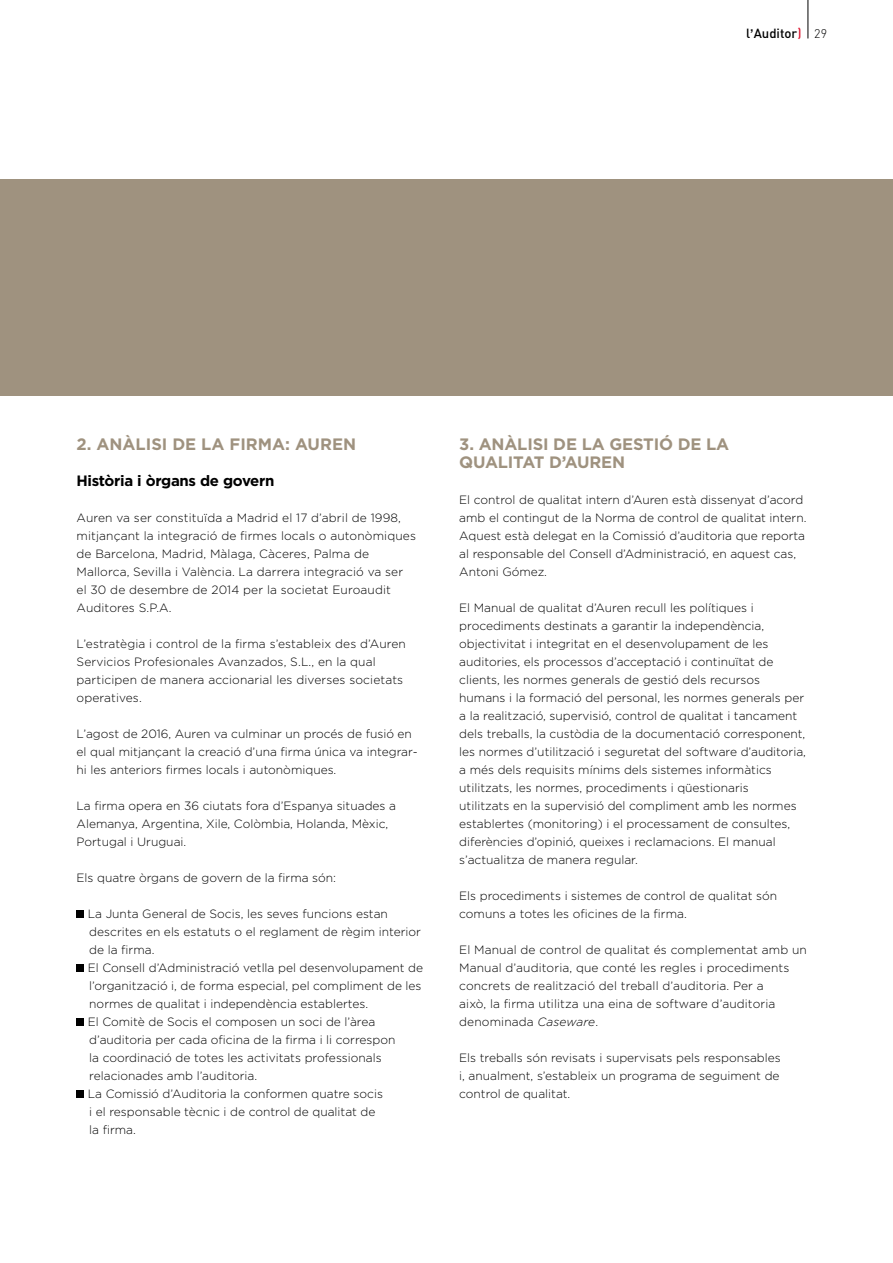
<style>
.page{position:relative;width:893px;height:1263px;background:#fff}
.page>*{position:absolute;margin:0;border:0;box-sizing:border-box;transform-origin:0 0}
.t1{font:700 16.5px/18px "Gotham";letter-spacing:-.01em;color:#9f927f}
.t2{font:700 15px "Gotham";letter-spacing:-.02em;color:#000}
.t3{font:500 13.2px "DIN";color:#000}
.t4{font:300 12px/18px "Gotham";color:#000}
.s1{font-family:"NH65";font-weight:400}
.s2{color:#dc1a33}
.s3{font-weight:300;font-size:12.45px}
.s4{font-style:italic}
</style>
<div class="page">
<hr style="left:808px;top:0;width:1px;height:38px;background:#000">
<div style="left:0;top:179px;width:893px;height:217px;background:#9f927f"></div>
<div style="left:77px;top:910px;width:7px;height:8px;background:#000"></div>
<div style="left:77px;top:964px;width:7px;height:8px;background:#000"></div>
<div style="left:77px;top:1018px;width:7px;height:8px;background:#000"></div>
<div style="left:77px;top:1090px;width:7px;height:8px;background:#000"></div>
<p class="t3" style="left:746px;top:25px;width:82px">l<span class="s1">’</span>Auditor<span class="s2">)</span> <span class="s3">29</span></p>
<h1 class="t1" style="left:77px;top:435px;width:281px">2. ANÀLISI DE LA FIRMA: AUREN</h1>
<p class="t2" style="left:77px;top:471px;width:199px">Història i òrgans de govern</p>
<p class="t4" style="left:77px;top:508px;width:341px">Auren va ser constituïda a Madrid el 17 d’abril de 1998, mitjançant la integració de firmes locals o autonòmiques de Barcelona, Madrid, Màlaga, Càceres, Palma de Mallorca, Sevilla i València. La darrera integració va ser el 30 de desembre de 2014 per la societat Euroaudit Auditores S.P.A.</p>
<p class="t4" style="left:77px;top:634px;width:331px">L’estratègia i control de la firma s’estableix des d’Auren Servicios Profesionales Avanzados, S.L., en la qual participen de manera accionarial les diverses societats operatives.</p>
<p class="t4" style="left:77px;top:724px;width:343px">L’agost de 2016, Auren va culminar un procés de fusió en el qual mitjançant la creació d’una firma única va integrar&shy;hi les anteriors firmes locals i autonòmiques.</p>
<p class="t4" style="left:77px;top:796px;width:321px">La firma opera en 36 ciutats fora d’Espanya situades a<br>Alemanya, Argentina, Xile, Colòmbia, Holanda, Mèxic,<br>Portugal i Uruguai.</p>
<p class="t4" style="left:77px;top:868px;width:261px">Els quatre òrgans de govern de la firma són:</p>
<p class="t4" style="left:88px;top:904px;width:337px">La Junta General de Socis, les seves funcions estan descrites en els estatuts o el reglament de règim interior de la firma.<br>El Consell d’Administració vetlla pel desenvolupament de l’organització i, de forma especial, pel compliment de les normes de qualitat i independència establertes.<br>El Comitè de Socis el composen un soci de l’àrea d’auditoria per cada oficina de la firma i li correspon<br>la coordinació de totes les activitats professionals relacionades amb l’auditoria.<br>La Comissió d’Auditoria la conformen quatre socis<br>i el responsable tècnic i de control de qualitat de<br>la firma.</p>
<h1 class="t1" style="left:459px;top:435px;width:271px">3. ANÀLISI DE LA GESTIÓ DE LA<br>QUALITAT D’AUREN</h1>
<p class="t4" style="left:459px;top:490px;width:349px">El control de qualitat intern d’Auren està dissenyat d’acord amb el contingut de la Norma de control de qualitat intern.<br>Aquest està delegat en la Comissió d’auditoria que reporta al responsable del Consell d’Administració, en aquest cas, Antoni Gómez.</p>
<p class="t4" style="left:459px;top:598px;width:348px">El Manual de qualitat d’Auren recull les polítiques i procediments destinats a garantir la independència, objectivitat i integritat en el desenvolupament de les auditories, els processos d’acceptació i continuïtat de clients, les normes generals de gestió dels recursos humans i la formació del personal, les normes generals per a la realització, supervisió, control de qualitat i tancament dels treballs, la custòdia de la documentació corresponent, les normes d’utilització i seguretat del software d’auditoria, a més dels requisits mínims dels sistemes informàtics utilitzats, les normes, procediments i qüestionaris<br>utilitzats en la supervisió del compliment amb les normes establertes (monitoring) i el processament de consultes, diferències d’opinió, queixes i reclamacions. El manual s’actualitza de manera regular.</p>
<p class="t4" style="left:459px;top:886px;width:319px">Els procediments i sistemes de control de qualitat són comuns a totes les oficines de la firma.</p>
<p class="t4" style="left:459px;top:940px;width:349px">El Manual de control de qualitat és complementat amb un Manual d’auditoria, que conté les regles i procediments concrets de realització del treball d’auditoria. Per a<br>això, la firma utilitza una eina de software d’auditoria denominada <span class="s4">Caseware</span>.</p>
<p class="t4" style="left:459px;top:1048px;width:323px;text-align:justify">Els treballs són revisats i supervisats pels responsables i, anualment, s’estableix un programa de seguiment de control de qualitat.</p>
</div>
